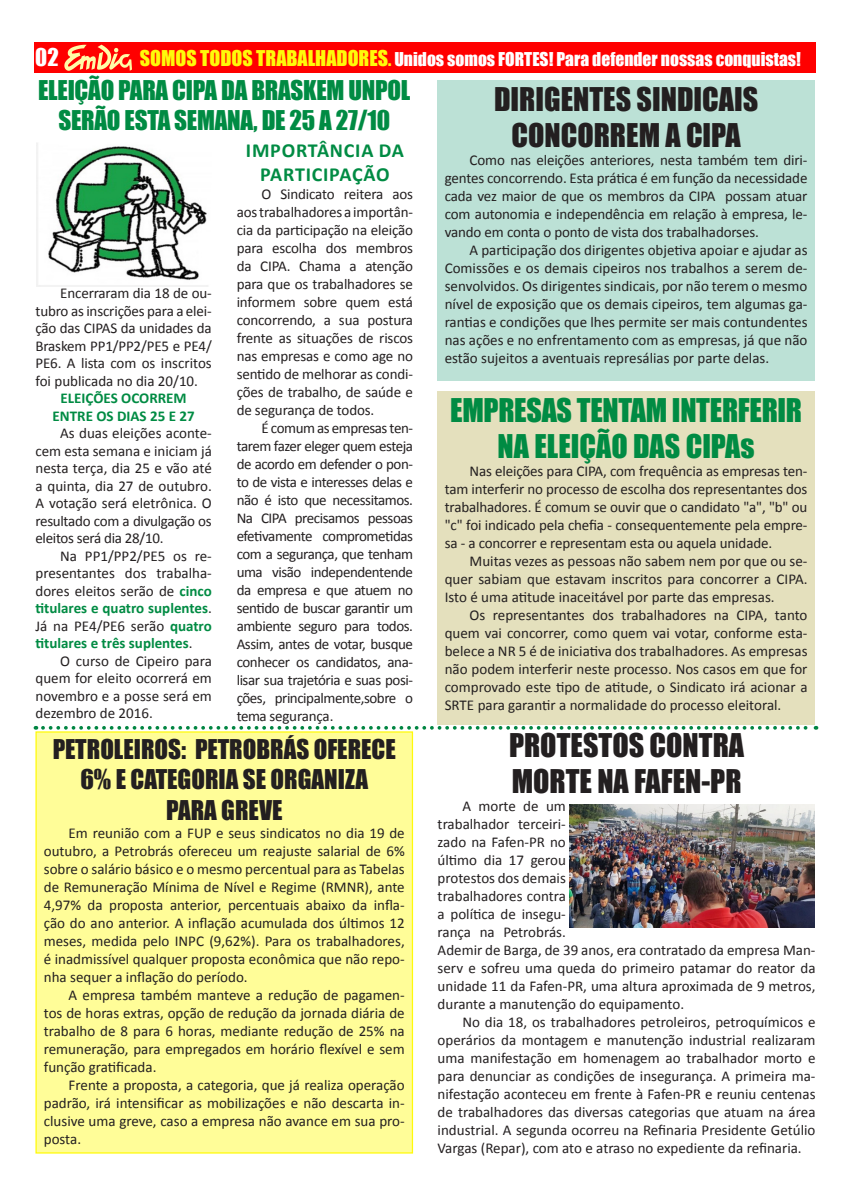
<style>
.page{position:relative;width:851px;height:1177px;background:#fff}
.page>*{position:absolute;margin:0;border:0;box-sizing:border-box;transform-origin:0 0}
.Titulos{font:30px "Impact";color:#231f20}
.Titulos-2{font:30px/36px "Impact";letter-spacing:-.01em;color:#008b43;text-align:center}
.Titulos-3{font:25px/30px "Impact";color:#231f20;text-align:center}
.Titulos-4{font:25px/30px "Impact";letter-spacing:-.01em;color:#008b43;text-align:center}
.t1{font:22.5px "Impact";color:#fff}
.Entretítulos{font:700 20px/24px "Calibri";letter-spacing:.04em;color:#008b43;text-align:center}
.t2{font:17.5px "Impact";color:#fff}
.Texto{font:15px/18px "Calibri";color:#231f20;text-align:justify}
.Texto-2{font:700 15px "Calibri";color:#008b43}
.s1{font-size:20px;color:#fffa0a}
.s2{color:#fffa0a}
.s3{font-weight:700;color:#008b43}
</style>
<div class="page">
<div style="left:35px;top:43px;width:781px;height:30px;background:#f00"></div>
<svg style="left:64px;top:45px;width:68px;height:26px"></svg>
<img style="left:36px;top:143px;width:172px;height:144px">
<div style="left:437px;top:80px;width:377px;height:301px;background:#bce1d6"></div>
<div style="left:36px;top:732px;width:376px;height:420px;background:#fffd98"></div>
<div style="left:437px;top:391px;width:377px;height:333px;background:#e4e0bd"></div>
<svg style="left:43px;top:726px;width:773px;height:3px"></svg>
<img style="left:569px;top:804px;width:245px;height:123px">
<p class="t1" style="left:35px;top:39px;width:25px">02</p>
<p class="t2" style="left:140px;top:46px;width:662px"><span class="s1">SOMOS TODOS TRABALHADORES</span><span class="s2">.</span> Unidos somos FORTES! Para defender nossas conquistas!</p>
<p class="Titulos-4" style="left:38px;top:75px;width:373px">ELEIÇÃO PARA CIPA DA BRASKEM UNPOL<br>SERÃO ESTA SEMANA, DE 25 A 27/10</p>
<p class="Entretítulos" style="left:246px;top:138px;width:159px">IMPORTÂNCIA DA<br>PARTICIPAÇÃO</p>
<p class="Texto" style="left:237px;top:185px;width:178px;text-indent:25px">O Sindicato reitera aos aos trabalhadores a importân&shy;cia da participação na eleição para escolha dos membros da CIPA. Chama a atenção para que os trabalhadores se informem sobre quem está concorrendo, a sua postura frente as situações de riscos nas empresas e como age no sentido de melhorar as condi&shy;ções de trabalho, de saúde e de segurança de todos.</p>
<p class="Texto" style="left:237px;top:419px;width:178px;text-indent:25px">É comum as empresas ten&shy;tarem fazer eleger quem esteja de acordo em defender o pon&shy;to de vista e interesses delas e não é isto que necessitamos.<br>Na CIPA precisamos pessoas efetivamente comprometidas com a segurança, que tenham uma visão independentende da empresa e que atuem no sentido de buscar garantir um ambiente seguro para todos.<br>Assim, antes de votar, busque conhecer os candidatos, ana&shy;lisar sua trajetória e suas posi&shy;ções, principalmente,sobre o tema segurança.</p>
<p class="Texto" style="left:35px;top:284px;width:178px;line-height:17.5px;text-indent:25px">Encerraram dia 18 de ou&shy;tubro as inscrições para a elei&shy;ção das CIPAS da unidades da Braskem PP1/PP2/PE5 e PE4/ PE6. A lista com os inscritos foi publicada no dia 20/10.</p>
<p class="Texto-2" style="left:61px;top:388px;width:128px">ELEIÇÕES OCORREM</p>
<p class="Texto-2" style="left:53px;top:406px;width:143px">ENTRE OS DIAS 25 E 27</p>
<p class="Texto" style="left:35px;top:424px;width:178px;line-height:17.5px;text-indent:25px">As duas eleições aconte&shy;cem esta semana e iniciam já nesta terça, dia 25 e vão até a quinta, dia 27 de outubro.<br>A votação será eletrônica. O resultado com a divulgação os eleitos será dia 28/10.</p>
<p class="Texto" style="left:35px;top:547px;width:178px;line-height:17.5px;text-indent:25px">Na PP1/PP2/PE5 os re&shy;presentantes dos trabalha&shy;dores eleitos serão de <span class="s3">cinco titulares e quatro suplentes</span>.<br>Já na PE4/PE6 serão <span class="s3">quatro titulares e três suplentes</span>.</p>
<p class="Texto" style="left:35px;top:652px;width:178px;line-height:17.5px;text-indent:25px">O curso de Cipeiro para quem for eleito ocorrerá em novembro e a posse será em dezembro de 2016.</p>
<p class="Titulos-3" style="left:53px;top:734px;width:344px">PETROLEIROS: PETROBRÁS OFERECE<br>6% E CATEGORIA SE ORGANIZA</p>
<p class="Titulos-3" style="left:166px;top:794px;width:118px">PARA GREVE</p>
<p class="Texto" style="left:44px;top:823px;width:362px;text-indent:25px">Em reunião com a FUP e seus sindicatos no dia 19 de outubro, a Petrobrás ofereceu um reajuste salarial de 6% sobre o salário básico e o mesmo percentual para as Tabelas de Remuneração Mínima de Nível e Regime (RMNR), ante 4,97% da proposta anterior, percentuais abaixo da infla&shy;ção do ano anterior. A inflação acumulada dos últimos 12 meses, medida pelo INPC (9,62%). Para os trabalhadores, é inadmissível qualquer proposta econômica que não repo&shy;nha sequer a inflação do período.</p>
<p class="Texto" style="left:44px;top:985px;width:362px;text-indent:25px">A empresa também manteve a redução de pagamen&shy;tos de horas extras, opção de redução da jornada diária de trabalho de 8 para 6 horas, mediante redução de 25% na remuneração, para empregados em horário flexível e sem função gratificada.</p>
<p class="Texto" style="left:44px;top:1075px;width:362px;text-indent:25px">Frente a proposta, a categoria, que já realiza operação padrão, irá intensificar as mobilizações e não descarta in&shy;clusive uma greve, caso a empresa não avance em sua pro&shy;posta.</p>
<p class="Titulos" style="left:494px;top:76px;width:266px">DIRIGENTES SINDICAIS</p>
<p class="Titulos" style="left:511px;top:112px;width:231px">CONCORREM A CIPA</p>
<p class="Texto" style="left:444px;top:151px;width:364px;text-indent:25px">Como nas eleições anteriores, nesta também tem diri&shy;gentes concorrendo. Esta prática é em função da necessidade cada vez maior de que os membros da CIPA possam atuar com autonomia e independência em relação à empresa, le&shy;vando em conta o ponto de vista dos trabalhadorses.</p>
<p class="Texto" style="left:444px;top:241px;width:364px;text-indent:25px">A participação dos dirigentes objetiva apoiar e ajudar as Comissões e os demais cipeiros nos trabalhos a serem de&shy;senvolvidos. Os dirigentes sindicais, por não terem o mesmo nível de exposição que os demais cipeiros, tem algumas ga&shy;rantias e condições que lhes permite ser mais contundentes nas ações e no enfrentamento com as empresas, já que não estão sujeitos a aventuais represálias por parte delas.</p>
<p class="Titulos-2" style="left:450px;top:391px;width:353px">EMPRESAS TENTAM INTERFERIR<br>NA ELEIÇÃO DAS CIPAs</p>
<p class="Texto" style="left:444px;top:462px;width:364px;text-indent:25px">Nas eleições para CIPA, com frequência as empresas ten&shy;tam interferir no processo de escolha dos representantes dos trabalhadores. É comum se ouvir que o candidato "a", "b" ou "c" foi indicado pela chefia - consequentemente pela empre&shy;sa - a concorrer e representam esta ou aquela unidade.</p>
<p class="Texto" style="left:444px;top:552px;width:364px;text-indent:25px">Muitas vezes as pessoas não sabem nem por que ou se&shy;quer sabiam que estavam inscritos para concorrer a CIPA.<br>Isto é uma atitude inaceitável por parte das empresas.</p>
<p class="Texto" style="left:444px;top:606px;width:364px;text-indent:25px">Os representantes dos trabalhadores na CIPA, tanto quem vai concorrer, como quem vai votar, conforme esta&shy;belece a NR 5 é de iniciativa dos trabalhadores. As empresas não podem interferir neste processo. Nos casos em que for comprovado este tipo de atitude, o Sindicato irá acionar a SRTE para garantir a normalidade do processo eleitoral.</p>
<p class="Titulos" style="left:509px;top:721px;width:236px">PROTESTOS CONTRA</p>
<p class="Titulos" style="left:511px;top:757px;width:231px">MORTE NA FAFEN-PR</p>
<p class="Texto" style="left:437px;top:796px;width:379px;text-align:left;text-indent:25px">A morte de um<br>trabalhador terceiri-<br>zado na Fafen-PR no<br>último dia 17 gerou<br>protestos dos demais<br>trabalhadores contra<br>a política de insegu-<br>rança na Petrobrás.<br>Ademir de Barga, de 39 anos, era contratado da empresa Man&shy;serv e sofreu uma queda do primeiro patamar do reator da unidade 11 da Fafen-PR, uma altura aproximada de 9 metros, durante a manutenção do equipamento.</p>
<p class="Texto" style="left:437px;top:1012px;width:379px;text-indent:25px">No dia 18, os trabalhadores petroleiros, petroquímicos e operários da montagem e manutenção industrial realizaram uma manifestação em homenagem ao trabalhador morto e para denunciar as condições de insegurança. A primeira ma&shy;nifestação aconteceu em frente à Fafen-PR e reuniu centenas de trabalhadores das diversas categorias que atuam na área industrial. A segunda ocorreu na Refinaria Presidente Getúlio Vargas (Repar), com ato e atraso no expediente da refinaria.</p>
</div>
